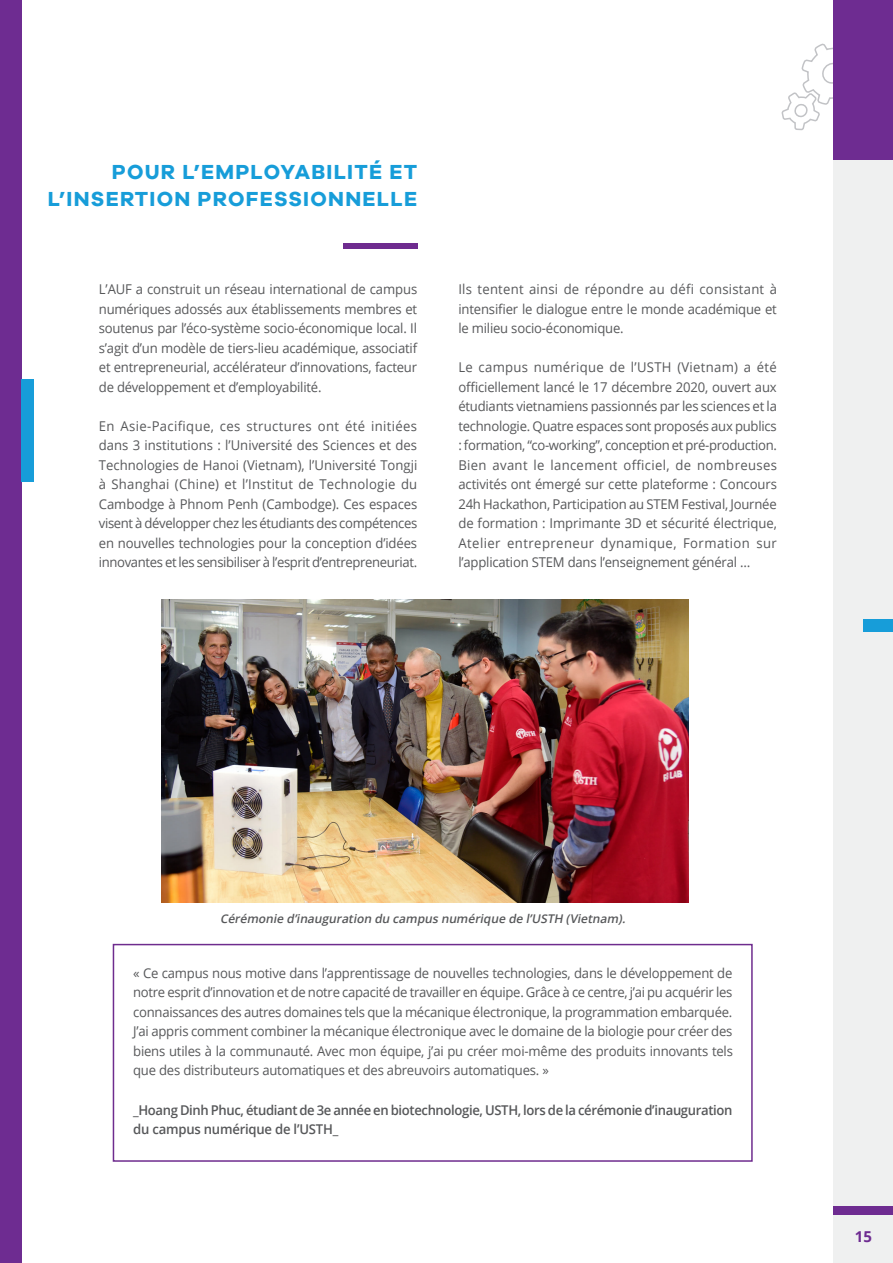
<style>
.page{position:relative;width:893px;height:1263px;background:#fff}
.page>*{position:absolute;margin:0;border:0;box-sizing:border-box;transform-origin:0 0}
.t1{font:700 21px/27px "Galyon";letter-spacing:.06em;color:#179dd9;text-align:right}
.t2{font:700 15px "Open Sans";color:#6e2c91}
.texte_DP{font:13.5px/19.5px "Open Sans";letter-spacing:-.015em;color:#57585a;text-align:justify}
.texte_DP-2{font:600 13.5px/19.5px "Open Sans";letter-spacing:-.025em;color:#57585a}
.t3{font:italic 600 12px "Open Sans";color:#57585a}
</style>
<div class="page">
<svg style="left:781px;top:41px;width:53px;height:90px"></svg>
<div style="left:0;top:0;width:21px;height:1263px;background:#6e2c91"></div>
<div style="left:834px;top:160px;width:59px;height:1103px;background:#eff0f0"></div>
<div style="left:834px;top:0;width:59px;height:160px;background:#6e2c91"></div>
<div style="left:834px;top:1206px;width:59px;height:8px;background:#6e2c91"></div>
<div style="left:21px;top:380px;width:13px;height:102px;background:#179dd9"></div>
<div style="left:863px;top:619px;width:30px;height:12px;background:#179dd9"></div>
<div style="left:343px;top:244px;width:74px;height:5px;background:#6e2b8f"></div>
<div style="left:113px;top:944px;width:640px;height:218px;border:2px solid #6e2c8e"></div>
<img style="left:161px;top:599px;width:527px;height:303px">
<h1 class="t1" style="left:48px;top:158px;width:371px">POUR L’EMPLOYABILITÉ ET<br>L’INSERTION PROFESSIONNELLE</h1>
<p class="texte_DP" style="left:99px;top:279px;width:320px">L’AUF a construit un réseau international de campus numériques adossés aux établissements membres et soutenus par l’éco-système socio-économique local. Il s’agit d’un modèle de tiers-lieu académique, associatif et entrepreneurial, accélérateur d’innovations, facteur de développement et d’employabilité.</p>
<p class="texte_DP" style="left:99px;top:416px;width:320px">En Asie-Pacifique, ces structures ont été initiées dans 3 institutions : l’Université des Sciences et des Technologies de Hanoi (Vietnam), l’Université Tongji à Shanghai (Chine) et l’Institut de Technologie du Cambodge à Phnom Penh (Cambodge). Ces espaces visent à développer chez les étudiants des compétences en nouvelles technologies pour la conception d’idées innovantes et les sensibiliser à l’esprit d’entrepreneuriat.</p>
<p class="texte_DP" style="left:458px;top:279px;width:320px">Ils tentent ainsi de répondre au défi consistant à intensifier le dialogue entre le monde académique et le milieu socio-économique.</p>
<p class="texte_DP" style="left:458px;top:357px;width:320px">Le campus numérique de l’USTH (Vietnam) a été officiellement lancé le 17 décembre 2020, ouvert aux étudiants vietnamiens passionnés par les sciences et la technologie. Quatre espaces sont proposés aux publics : formation, “co-working”, conception et pré-production.<br>Bien avant le lancement officiel, de nombreuses activités ont émergé sur cette plateforme : Concours 24h Hackathon, Participation au STEM Festival, Journée de formation : Imprimante 3D et sécurité électrique, Atelier entrepreneur dynamique, Formation sur l’application STEM dans l’enseignement général …</p>
<p class="t3" style="left:220px;top:911px;width:410px">Cérémonie d’inauguration du campus numérique de l’USTH (Vietnam).</p>
<p class="texte_DP" style="left:133px;top:963px;width:601px">« Ce campus nous motive dans l’apprentissage de nouvelles technologies, dans le développement de notre esprit d’innovation et de notre capacité de travailler en équipe. Grâce à ce centre, j’ai pu acquérir les connaissances des autres domaines tels que la mécanique électronique, la programmation embarquée.<br>J’ai appris comment combiner la mécanique électronique avec le domaine de la biologie pour créer des biens utiles à la communauté. Avec mon équipe, j’ai pu créer moi-même des produits innovants tels que des distributeurs automatiques et des abreuvoirs automatiques. »</p>
<p class="texte_DP-2" style="left:133px;top:1099px;width:601px">_Hoang Dinh Phuc, étudiant de 3e année en biotechnologie, USTH, lors de la cérémonie d’inauguration du campus numérique de l’USTH_</p>
<p class="t2" style="left:855px;top:1226px;width:19px">15</p>
</div>
